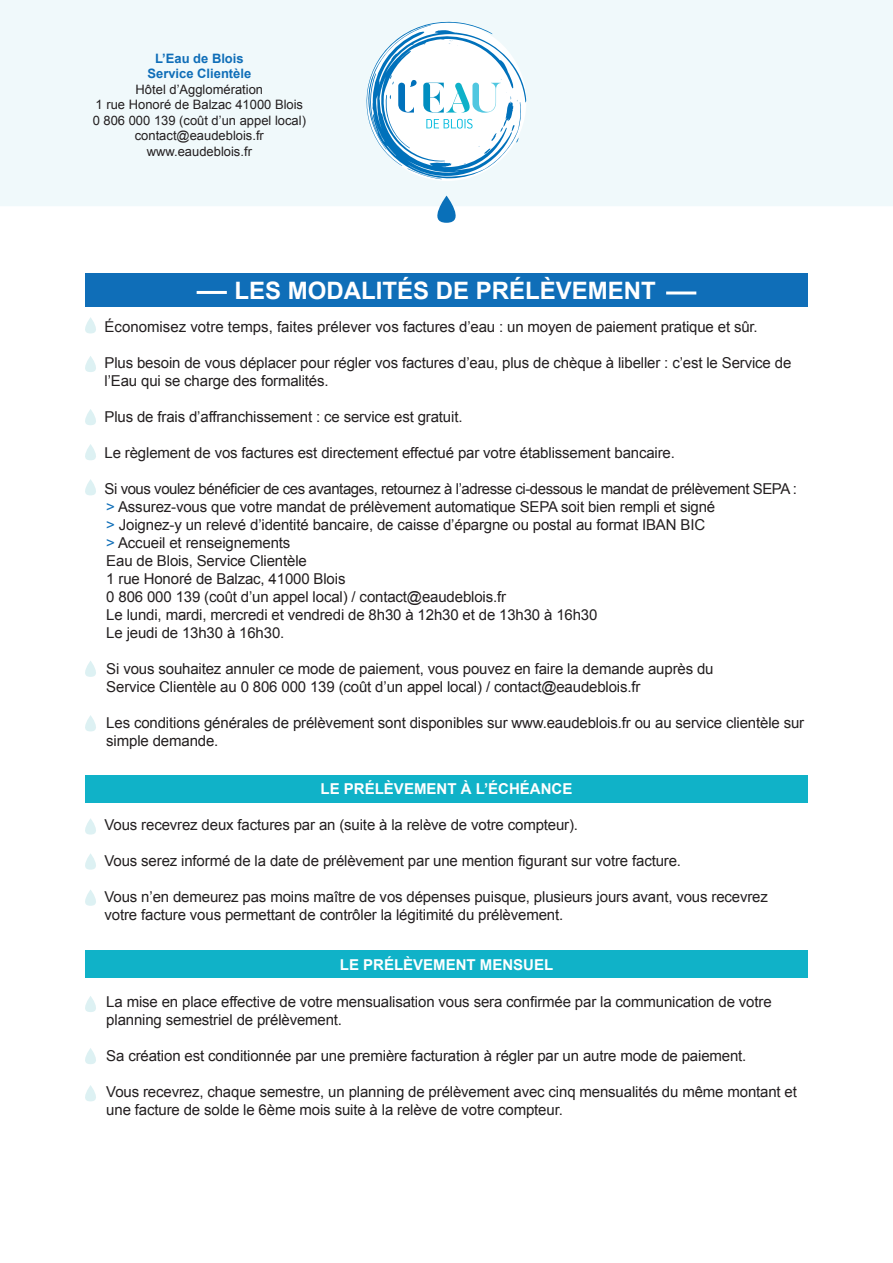
<style>
.page{position:relative;width:893px;height:1263px;background:#fff}
.page>*{position:absolute;margin:0;border:0;box-sizing:border-box;transform-origin:0 0}
.t1{font:700 24px "Arial";color:#fff}
.t2{font:15px/18px "Arial";letter-spacing:-.01em;color:#231f20}
.t3{font:700 15px "Arial";color:#fff}
.t4{font:12.9px/15.6px "Arial";color:#231f20;text-align:center}
.t5{font:700 12.9px/15.6px "Arial";color:#0f6eb8;text-align:center}
.s1{color:#0f6eb8}
</style>
<div class="page">
<div style="left:0;top:0;width:893px;height:206px;background:#f0f9fb"></div>
<svg style="left:426px;top:196px;width:41px;height:27px"></svg>
<div style="left:85px;top:273px;width:723px;height:33px;background:#0f6eb8"></div>
<hr style="left:197px;top:291px;width:30px;height:3px;background:#fff">
<hr style="left:666px;top:291px;width:30px;height:3px;background:#fff">
<div style="left:85px;top:775px;width:723px;height:27px;background:#10b2c8"></div>
<svg style="left:85px;top:317px;width:11px;height:16px"></svg>
<svg style="left:85px;top:409px;width:11px;height:16px"></svg>
<svg style="left:85px;top:356px;width:11px;height:16px"></svg>
<svg style="left:85px;top:444px;width:11px;height:16px"></svg>
<div style="left:85px;top:950px;width:723px;height:28px;background:#10b2c8"></div>
<svg style="left:85px;top:818px;width:11px;height:16px"></svg>
<svg style="left:85px;top:853px;width:11px;height:17px"></svg>
<svg style="left:85px;top:890px;width:11px;height:16px"></svg>
<svg style="left:85px;top:661px;width:11px;height:16px"></svg>
<svg style="left:366px;top:21px;width:162px;height:158px"></svg>
<svg style="left:85px;top:996px;width:11px;height:16px"></svg>
<svg style="left:85px;top:1048px;width:11px;height:16px"></svg>
<svg style="left:85px;top:1085px;width:11px;height:16px"></svg>
<svg style="left:85px;top:479px;width:11px;height:16px"></svg>
<svg style="left:85px;top:715px;width:11px;height:16px"></svg>
<p class="t5" style="left:148px;top:51px;width:105px">L’Eau de Blois<br>Service Clientèle</p>
<p class="t4" style="left:93px;top:82px;width:215px">Hôtel d’Agglomération<br>1 rue Honoré de Balzac 41000 Blois<br>0 806 000 139 (coût d’un appel local) contact@eaudeblois.fr www.eaudeblois.fr</p>
<h1 class="t1" style="left:234px;top:274px;width:423px">LES MODALITÉS DE PRÉLÈVEMENT</h1>
<p class="t2" style="left:105px;top:317px;width:655px">Économisez votre temps, faites prélever vos factures d’eau : un moyen de paiement pratique et sûr.</p>
<p class="t2" style="left:105px;top:353px;width:688px">Plus besoin de vous déplacer pour régler vos factures d’eau, plus de chèque à libeller : c’est le Service de l’Eau qui se charge des formalités.</p>
<p class="t2" style="left:105px;top:407px;width:359px">Plus de frais d’affranchissement : ce service est gratuit.</p>
<p class="t2" style="left:105px;top:443px;width:572px">Le règlement de vos factures est directement effectué par votre établissement bancaire.</p>
<p class="t2" style="left:105px;top:479px;width:694px">Si vous voulez bénéficier de ces avantages, retournez à l’adresse ci-dessous le mandat de prélèvement SEPA : <span class="s1">˃</span> Assurez-vous que votre mandat de prélèvement automatique SEPA soit bien rempli et signé<br><span class="s1">˃</span> Joignez-y un relevé d’identité bancaire, de caisse d’épargne ou postal au format IBAN BIC<br><span class="s1">˃</span> Accueil et renseignements<br>Eau de Blois, Service Clientèle<br>1 rue Honoré de Balzac, 41000 Blois<br>0 806 000 139 (coût d’un appel local) / contact@eaudeblois.fr<br>Le lundi, mardi, mercredi et vendredi de 8h30 à 12h30 et de 13h30 à 16h30<br>Le jeudi de 13h30 à 16h30.</p>
<p class="t2" style="left:106px;top:659px;width:609px">Si vous souhaitez annuler ce mode de paiement, vous pouvez en faire la demande auprès du<br>Service Clientèle au 0 806 000 139 (coût d’un appel local) / contact@eaudeblois.fr</p>
<p class="t2" style="left:106px;top:713px;width:699px">Les conditions générales de prélèvement sont disponibles sur www.eaudeblois.fr ou au service clientèle sur simple demande.</p>
<p class="t3" style="left:321px;top:779px;width:253px">LE PRÉLÈVEMENT À L’ÉCHÉANCE</p>
<p class="t2" style="left:105px;top:816px;width:475px">Vous recevrez deux factures par an (suite à la relève de votre compteur).</p>
<p class="t2" style="left:105px;top:852px;width:578px">Vous serez informé de la date de prélèvement par une mention figurant sur votre facture.</p>
<p class="t2" style="left:105px;top:888px;width:665px">Vous n’en demeurez pas moins maître de vos dépenses puisque, plusieurs jours avant, vous recevrez votre facture vous permettant de contrôler la légitimité du prélèvement.</p>
<p class="t3" style="left:340px;top:954px;width:215px">LE PRÉLÈVEMENT MENSUEL</p>
<p class="t2" style="left:106px;top:992px;width:667px">La mise en place effective de votre mensualisation vous sera confirmée par la communication de votre planning semestriel de prélèvement.</p>
<p class="t2" style="left:106px;top:1046px;width:642px">Sa création est conditionnée par une première facturation à régler par un autre mode de paiement.</p>
<p class="t2" style="left:106px;top:1082px;width:692px">Vous recevrez, chaque semestre, un planning de prélèvement avec cinq mensualités du même montant et une facture de solde le 6ème mois suite à la relève de votre compteur.</p>
</div>
